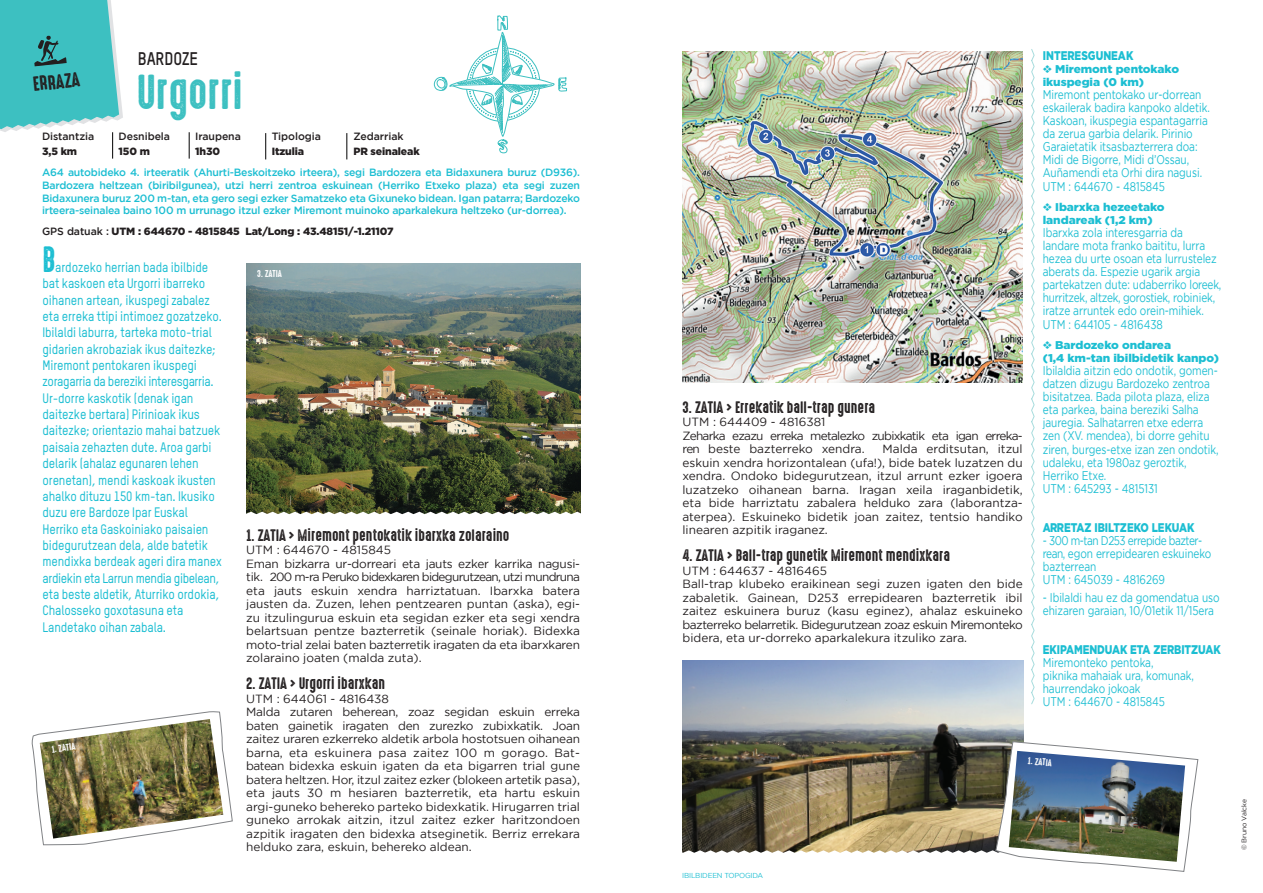
<style>
.page{position:relative;width:1263px;height:893px;background:#fff}
.page>*{position:absolute;margin:0;border:0;box-sizing:border-box;transform-origin:0 0}
.t1{font:44.25px "High Voltage Rough";color:#3dc0c1}
.StyleImbriqueLettrin{font:33px "High Voltage Rough";color:#1cbed2;scale:.9 1}
.difficulte{font:18.45px "High Voltage Rough";color:#231f20}
.t2{font:700 18px "TSTARPRO";letter-spacing:-.005em;color:#231f20;scale:.9 1}
.StyleImbriqueTroncon{font:15px "High Voltage Rough";color:#231f20}
.StyleImbriqueLettrin-2{font:500 13.5px/16.4px "TSTARPRO";letter-spacing:-.01em;color:#1cbed2;scale:.9 1}
.StyleImbriqueColonne{font:12.6px/13px "Gotham";letter-spacing:-.005em;color:#1cbed2;scale:.8 1}
.StyleImbriqueColonne-2{font:900 12.6px "Gotham HTF";letter-spacing:-.005em;color:#1cbed2;scale:.8 1}
.StyleImbriqueTroncon-2{font:11.85px/13.5px "Gotham";color:#231f20;text-align:justify}
.StyleImbriqueTroncon-3{font:11.85px/13.5px "Gotham";letter-spacing:-.06em;color:#231f20}
.StyleImbriqueColonne-3{font:900 11.25px/13px "Gotham HTF";letter-spacing:-.005em;color:#1cbed2;scale:1.05 1}
.Paragraphe_intro_ros{font:500 10.5px/12.8px "Gotham";letter-spacing:-.02em;color:#1cbed2;text-align:justify}
.Paragraphe_intro_ros-2{font:900 10.5px "Gotham HTF";letter-spacing:-.01em;color:#231f20}
.Paragraphe_intro_ros-3{font:500 10.5px "Gotham";letter-spacing:-.005em;color:#231f20}
.Réponse_ligne_distan{font:900 10.5px "Gotham HTF";letter-spacing:-.01em;color:#231f20}
.Paragraphe_intro_ros-4{font:9px "High Voltage Rough";color:#fff}
.Texte-troncon{font:7.2px "Gotham";letter-spacing:-.025em;color:#1cbed2}
.t3{font:6.75px "Gotham";letter-spacing:-.005em;color:#231f20}
.s1{font-family:"Gotham";font-weight:500}
</style>
<div class="page">
<img style="left:246px;top:264px;width:334px;height:248px">
<svg style="left:246px;top:512px;width:335px;height:3px"></svg>
<svg style="left:189px;top:132px;width:1px;height:27px"></svg>
<svg style="left:0;top:0;width:123px;height:159px"></svg>
<svg style="left:265px;top:133px;width:1px;height:26px"></svg>
<svg style="left:346px;top:133px;width:1px;height:26px"></svg>
<img style="left:31px;top:711px;width:202px;height:134px">
<svg style="left:434px;top:15px;width:133px;height:138px"></svg>
<svg style="left:1031px;top:49px;width:4px;height:656px"></svg>
<img style="left:682px;top:661px;width:341px;height:80px">
<img style="left:682px;top:51px;width:341px;height:332px">
<img style="left:682px;top:741px;width:516px;height:131px">
<img style="left:1009px;top:751px;width:176px;height:111px">
<p class="difficulte" style="left:32px;top:70px;width:48px;rotate:-6deg">ERRAZA</p>
<p class="t2" style="left:138px;top:47px;width:68px">BARDOZE</p>
<p class="t1" style="left:136px;top:59px;width:108px">Urgorri</p>
<p class="Paragraphe_intro_ros-3" style="left:42px;top:130px;width:54px">Distantzia</p>
<p class="Paragraphe_intro_ros-3" style="left:119px;top:130px;width:53px">Desnibela</p>
<p class="Paragraphe_intro_ros-3" style="left:195px;top:130px;width:47px">Iraupena</p>
<p class="Paragraphe_intro_ros-3" style="left:272px;top:130px;width:51px">Tipologia</p>
<p class="Paragraphe_intro_ros-3" style="left:353px;top:130px;width:52px">Zedarriak</p>
<p class="Paragraphe_intro_ros-2" style="left:42px;top:145px;width:37px">3,5 km</p>
<p class="Paragraphe_intro_ros-2" style="left:119px;top:145px;width:33px">150 m</p>
<p class="Paragraphe_intro_ros-2" style="left:195px;top:145px;width:26px">1h30</p>
<p class="Réponse_ligne_distan" style="left:272px;top:145px;width:34px">Itzulia</p>
<p class="Réponse_ligne_distan" style="left:353px;top:145px;width:68px">PR seinaleak</p>
<p class="Paragraphe_intro_ros" style="left:42px;top:166px;width:539px">A64 autobideko 4. irteeratik (Ahurti-Beskoitzeko irteera), segi Bardozera eta Bidaxunera buruz (D936).<br>Bardozera heltzean (biribilgunea), utzi herri zentroa eskuinean (Herriko Etxeko plaza) eta segi zuzen Bidaxunera buruz 200 m-tan, eta gero segi ezker Samatzeko eta Gixuneko bidean. Igan patarra; Bardozeko irteera-seinalea baino 100 m urrunago itzul ezker Miremont muinoko aparkalekura heltzeko (ur-dorrea).</p>
<p class="Paragraphe_intro_ros-2" style="left:42px;top:225px;width:353px"><span class="s1">GPS datuak :</span> UTM : 644670 - 4815845 Lat/Long : 43.48151/-1.21107</p>
<p class="Paragraphe_intro_ros-4" style="left:257px;top:267px;width:26px">3. ZATIA</p>
<p class="StyleImbriqueLettrin" style="left:43px;top:234px;width:16px">B</p>
<p class="StyleImbriqueLettrin-2" style="left:43px;top:259px;width:201px;text-indent:13px">ardozeko herrian bada ibilbide bat kaskoen eta Urgorri ibarreko oihanen artean, ikuspegi zabalez eta erreka ttipi intimoez gozatzeko.<br>Ibilaldi laburra, tarteka moto-trial gidarien akrobaziak ikus daitezke; Miremont pentokaren ikuspegi zoragarria da bereziki interesgarria.<br>Ur-dorre kaskotik (denak igan daitezke bertara) Pirinioak ikus daitezke; orientazio mahai batzuek paisaia zehazten dute. Aroa garbi delarik (ahalaz egunaren lehen orenetan), mendi kaskoak ikusten ahalko dituzu 150 km-tan. Ikusiko duzu ere Bardoze Ipar Euskal Herriko eta Gaskoiniako paisaien bidegurutzean dela, alde batetik mendixka berdeak ageri dira manex ardiekin eta Larrun mendia gibelean, eta beste aldetik, Aturriko ordokia, Chalosseko goxotasuna eta Landetako oihan zabala.</p>
<p class="StyleImbriqueTroncon" style="left:246px;top:524px;width:265px">1. ZATIA &gt; Miremont pentokatik ibarxka zolaraino</p>
<p class="StyleImbriqueTroncon-2" style="left:246px;top:543px;width:146px">UTM : 644670 - 4815845</p>
<p class="StyleImbriqueTroncon-2" style="left:246px;top:557px;width:335px">Eman bizkarra ur-dorreari eta jauts ezker karrika nagusi&shy;tik. 200 m-ra Peruko bidexkaren bidegurutzean, utzi mundruna eta jauts eskuin xendra harriztatuan. Ibarxka batera jausten da. Zuzen, lehen pentzearen puntan (aska), egi&shy;zu itzulingurua eskuin eta segidan ezker eta segi xendra belartsuan pentze bazterretik (seinale horiak). Bidexka moto-trial zelai baten bazterretik iragaten da eta ibarxkaren zolaraino joaten (malda zuta).</p>
<p class="StyleImbriqueTroncon" style="left:246px;top:672px;width:141px">2. ZATIA &gt; Urgorri ibarxkan</p>
<p class="StyleImbriqueTroncon-2" style="left:246px;top:692px;width:144px">UTM : 644061 - 4816438</p>
<p class="StyleImbriqueTroncon-2" style="left:246px;top:705px;width:335px">Malda zutaren beherean, zoaz segidan eskuin erreka baten gainetik iragaten den zurezko zubixkatik. Joan zaitez uraren ezkerreko aldetik arbola hostotsuen oihanean barna, eta eskuinera pasa zaitez 100 m gorago. Bat&shy;batean bidexka eskuin igaten da eta bigarren trial gune batera heltzen. Hor, itzul zaitez ezker (blokeen artetik pasa), eta jauts 30 m hesiaren bazterretik, eta hartu eskuin argi-guneko behereko parteko bidexkatik. Hirugarren trial guneko arrokak aitzin, itzul zaitez ezker haritzondoen azpitik iragaten den bidexka atseginetik. Berriz errekara helduko zara, eskuin, behereko aldean.</p>
<p class="Paragraphe_intro_ros-4" style="left:51px;top:742px;width:25px;rotate:-8deg">1. ZATIA</p>
<p class="StyleImbriqueTroncon" style="left:682px;top:395px;width:194px">3. ZATIA &gt; Errekatik ball-trap gunera</p>
<p class="StyleImbriqueTroncon-2" style="left:682px;top:415px;width:144px">UTM : 644409 - 4816381</p>
<p class="StyleImbriqueTroncon-3" style="left:682px;top:428px;width:342px">Zeharka ezazu erreka metalezko zubixkatik eta igan erreka&shy;ren beste bazterreko xendra.</p>
<p class="StyleImbriqueTroncon-2" style="left:682px;top:442px;width:342px;text-indent:200px">Malda erditsutan, itzul eskuin xendra horizontalean (ufa!), bide batek luzatzen du xendra. Ondoko bidegurutzean, itzul arrunt ezker igoera luzatzeko oihanean barna. Iragan xeila iraganbidetik, eta bide harriztatu zabalera helduko zara (laborantza&shy;aterpea). Eskuineko bidetik joan zaitez, tentsio handiko linearen azpitik iraganez.</p>
<p class="StyleImbriqueTroncon" style="left:682px;top:544px;width:269px">4. ZATIA &gt; Ball-trap gunetik Miremont mendixkara</p>
<p class="StyleImbriqueTroncon-2" style="left:682px;top:563px;width:146px">UTM : 644637 - 4816465</p>
<p class="StyleImbriqueTroncon-2" style="left:682px;top:577px;width:342px">Ball-trap klubeko eraikinean segi zuzen igaten den bide zabaletik. Gainean, D253 errepidearen bazterretik ibil zaitez eskuinera buruz (kasu eginez), ahalaz eskuineko bazterreko belarretik. Bidegurutzean zoaz eskuin Miremonteko bidera, eta ur-dorreko aparkalekura itzuliko zara.</p>
<p class="StyleImbriqueColonne-2" style="left:1043px;top:48px;width:115px">INTERESGUNEAK</p>
<p class="StyleImbriqueColonne-3" style="left:1043px;top:62px;width:131px">❖ Miremont pentokako ikuspegia (0 km)</p>
<p class="StyleImbriqueColonne" style="left:1043px;top:88px;width:210px">Miremont pentokako ur-dorrean eskailerak badira kanpoko aldetik.<br>Kaskoan, ikuspegia espantagarria da zerua garbia delarik. Pirinio Garaietatik itsasbazterrera doa:<br>Midi de Bigorre, Midi d’Ossau, Auñamendi eta Orhi dira nagusi.</p>
<p class="StyleImbriqueColonne" style="left:1043px;top:179px;width:154px">UTM : 644670 - 4815845</p>
<p class="StyleImbriqueColonne-3" style="left:1043px;top:200px;width:117px">❖ Ibarxka hezeetako landareak (1,2 km)</p>
<p class="StyleImbriqueColonne" style="left:1043px;top:226px;width:225px">Ibarxka zola interesgarria da landare mota franko baititu, lurra hezea du urte osoan eta lurrustelez aberats da. Espezie ugarik argia partekatzen dute: udaberriko loreek, hurritzek, altzek, gorostiek, robiniek, iratze arruntek edo orein-mihiek.</p>
<p class="StyleImbriqueColonne" style="left:1043px;top:317px;width:152px">UTM : 644105 - 4816438</p>
<p class="StyleImbriqueColonne-3" style="left:1043px;top:338px;width:169px">❖ Bardozeko ondarea<br>(1,4 km-tan ibilbidetik kanpo)</p>
<p class="StyleImbriqueColonne" style="left:1043px;top:364px;width:221px">Ibilaldia aitzin edo ondotik, gomen&shy;datzen dizugu Bardozeko zentroa bisitatzea. Bada pilota plaza, eliza eta parkea, baina bereziki Salha jauregia. Salhatarren etxe ederra zen (XV. mendea), bi dorre gehitu ziren, burges-etxe izan zen ondotik, udaleku, eta 1980az geroztik,<br>Herriko Etxe.</p>
<p class="StyleImbriqueColonne" style="left:1043px;top:481px;width:145px">UTM : 645293 - 4815131</p>
<p class="StyleImbriqueColonne-2" style="left:1043px;top:520px;width:191px">ARRETAZ IBILTZEKO LEKUAK</p>
<p class="StyleImbriqueColonne" style="left:1043px;top:534px;width:212px">- 300 m-tan D253 errepide bazter&shy;rean, egon errepidearen eskuineko bazterrean</p>
<p class="StyleImbriqueColonne" style="left:1043px;top:573px;width:154px">UTM : 645039 - 4816269</p>
<p class="StyleImbriqueColonne" style="left:1043px;top:590px;width:223px">- Ibilaldi hau ez da gomendatua uso ehizaren garaian, 10/01etik 11/15era</p>
<p class="StyleImbriqueColonne-2" style="left:1043px;top:642px;width:224px">EKIPAMENDUAK ETA ZERBITZUAK</p>
<p class="StyleImbriqueColonne" style="left:1043px;top:656px;width:190px">Miremonteko pentoka,<br>piknika mahaiak ura, komunak, haurrendako jokoak</p>
<p class="StyleImbriqueColonne" style="left:1043px;top:695px;width:154px">UTM : 644670 - 4815845</p>
<p class="Texte-troncon" style="left:682px;top:871px;width:83px">IBILBIDEEN TOPOGIDA</p>
<p class="Paragraphe_intro_ros-4" style="left:1028px;top:754px;width:25px;rotate:5deg">1. ZATIA</p>
<p class="t3" style="left:1240px;top:850px;width:53px;rotate:-90deg">© Bruno Valcke</p>
</div>
